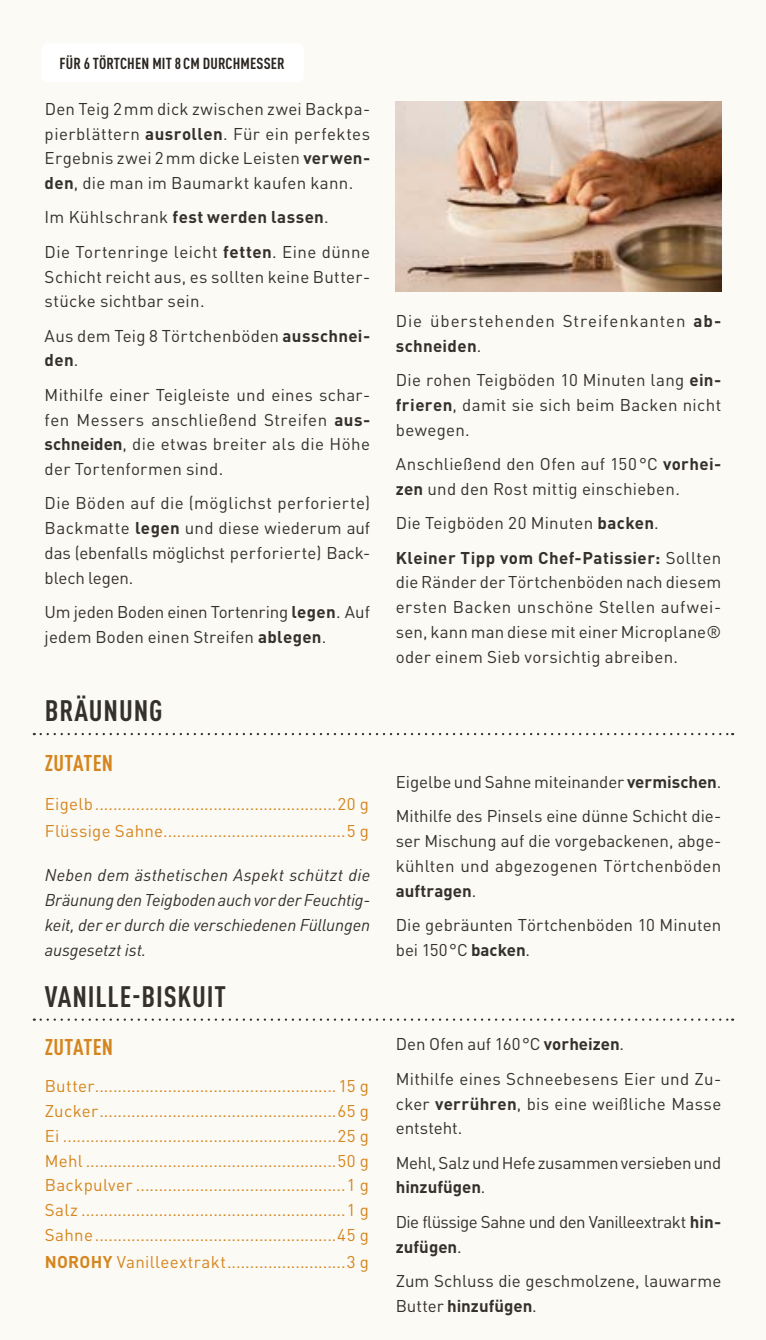
<style>
.page{position:relative;width:766px;height:1340px;background:#fff}
.page>*{position:absolute;margin:0;border:0;box-sizing:border-box;transform-origin:0 0}
.t1{font:700 condensed 29.25px "DINOT";letter-spacing:.03em;color:#33302e}
.t2{font:700 condensed 22.5px "DINOT";letter-spacing:.015em;color:#d5851d}
.t3{font:16.88px/24.8px "DINOT";letter-spacing:.015em;color:#33302e}
.t4{font:16.88px/24.8px "DINOT";letter-spacing:.02em;color:#d5851d}
.t5{font:italic 16.88px/24.8px "DINOT";letter-spacing:-.005em;color:#33302e;text-align:justify}
.t6{font:16.88px/34.4px "DINOT";letter-spacing:-.005em;color:#33302e}
.t7{font:700 16.88px/34.4px "DINOT";letter-spacing:.025em;color:#33302e}
.t8{font:16.88px/24.8px "DINOT";letter-spacing:-.035em;color:#33302e}
.t9{font:16.88px/24.8px "DINOT";letter-spacing:-.02em;color:#33302e}
.t10{font:16.88px/24.8px "DINOT";letter-spacing:.055em;color:#33302e}
.t11{font:700 condensed 15.75px "DINOT";letter-spacing:.01em;color:#2a2520}
.s1{font-weight:700}
.s2{font-weight:400}
</style>
<div class="page">
<div style="left:0;top:0;width:765px;height:1339px;background:#fcfaf5"></div>
<svg style="left:41px;top:1018px;width:692px;height:2px"></svg>
<svg style="left:41px;top:733px;width:692px;height:2px"></svg>
<div style="left:41px;top:43px;width:263px;height:39px;background:#fff;border-radius:6px"></div>
<img style="left:395px;top:102px;width:326px;height:190px">
<p class="t11" style="left:59px;top:54px;width:227px">FÜR 6 TÖRTCHEN MIT 8 CM DURCHMESSER</p>
<p class="t3" style="left:45px;top:96px;width:327px;text-align:justify">Den Teig 2mm dick zwischen zwei Backpa&shy;pierblättern <span class="s1">ausrollen</span>. Für ein perfektes Ergebnis zwei 2mm dicke Leisten <span class="s1">verwen&shy;den</span>, die man im Baumarkt kaufen kann.</p>
<p class="t3" style="left:45px;top:199px;width:327px;line-height:34.4px">Im Kühlschrank <span class="s1">fest werden lassen</span>.<br>Die Tortenringe leicht <span class="s1">fetten</span>. Eine dünne</p>
<p class="t3" style="left:45px;top:263px;width:327px">Schicht reicht aus, es sollten keine Butter&shy;stücke sichtbar sein.</p>
<p class="t3" style="left:45px;top:322px;width:327px">Aus dem Teig 8 Törtchenböden <span class="s1">ausschnei&shy;den</span>.</p>
<p class="t3" style="left:45px;top:381px;width:327px;text-align:justify">Mithilfe einer Teigleiste und eines schar&shy;fen Messers anschließend Streifen <span class="s1">aus&shy;schneiden</span>, die etwas breiter als die Höhe der Tortenformen sind.</p>
<p class="t3" style="left:45px;top:490px;width:327px;text-align:justify">Die Böden auf die (möglichst perforierte)<br>Backmatte <span class="s1">legen</span> und diese wiederum auf das (ebenfalls möglichst perforierte) Back&shy;blech legen.</p>
<p class="t3" style="left:45px;top:599px;width:327px">Um jeden Boden einen Tortenring <span class="s1">legen</span>. Auf jedem Boden einen Streifen <span class="s1">ablegen</span>.</p>
<h1 class="t1" style="left:45px;top:693px;width:119px">BRÄUNUNG</h1>
<h2 class="t2" style="left:45px;top:749px;width:70px">ZUTATEN</h2>
<p class="t4" style="left:45px;top:790px;width:325px;line-height:27px">Eigelb.....................................................20 g<br>Flüssige Sahne........................................5 g</p>
<p class="t5" style="left:45px;top:862px;width:327px">Neben dem ästhetischen Aspekt schützt die Bräunung den Teigboden auch vor der Feuchtig&shy;keit, der er durch die verschiedenen Füllungen ausgesetzt ist.</p>
<h1 class="t1" style="left:45px;top:978px;width:183px">VANILLE-BISKUIT</h1>
<h2 class="t2" style="left:45px;top:1033px;width:70px">ZUTATEN</h2>
<p class="t4" style="left:45px;top:1073px;width:326px;text-align:justify">Butter.....................................................15 g Zucker....................................................65 g Ei ............................................................25 g Mehl .......................................................50 g Backpulver ..............................................1 g Salz ..........................................................1 g Sahne.....................................................45 g</p>
<p class="t4" style="left:45px;top:1248px;width:325px"><span class="s1">NOROHY</span> Vanilleextrakt..........................3 g</p>
<p class="t10" style="left:395px;top:308px;width:327px">Die überstehenden Streifenkanten <span class="s1">ab&shy;schneiden</span>.</p>
<p class="t3" style="left:395px;top:367px;width:327px;text-align:justify">Die rohen Teigböden 10 Minuten lang <span class="s1">ein&shy;frieren</span>, damit sie sich beim Backen nicht bewegen.</p>
<p class="t3" style="left:395px;top:451px;width:327px">Anschließend den Ofen auf 150°C <span class="s1">vorhei&shy;zen</span> und den Rost mittig einschieben.</p>
<p class="t7" style="left:395px;top:505px;width:327px"><span class="s2">Die Teigböden 20 Minuten</span> backen<span class="s2">.<br></span>Kleiner Tipp vom Chef-Patissier: <span class="s2">Sollten</span></p>
<p class="t3" style="left:395px;top:569px;width:327px;text-align:justify">die Ränder der Törtchenböden nach diesem ersten Backen unschöne Stellen aufwei&shy;sen, kann man diese mit einer Microplane® oder einem Sieb vorsichtig abreiben.</p>
<p class="t6" style="left:395px;top:764px;width:327px">Eigelbe und Sahne miteinander <span class="s1">vermischen</span>.<br>Mithilfe des Pinsels eine dünne Schicht die-</p>
<p class="t3" style="left:395px;top:827px;width:327px;text-align:justify">ser Mischung auf die vorgebackenen, abge&shy;kühlten und abgezogenen Törtchenböden <span class="s1">auftragen</span>.</p>
<p class="t3" style="left:395px;top:911px;width:327px">Die gebräunten Törtchenböden 10 Minuten bei 150°C <span class="s1">backen</span>.</p>
<p class="t3" style="left:395px;top:1026px;width:327px;line-height:34.4px">Den Ofen auf 160°C <span class="s1">vorheizen</span>.<br>Mithilfe eines Schneebesens Eier und Zu-</p>
<p class="t3" style="left:395px;top:1090px;width:327px">cker <span class="s1">verrühren</span>, bis eine weißliche Masse entsteht.</p>
<p class="t9" style="left:395px;top:1149px;width:327px">Mehl, Salz und Hefe zusammen versieben und <span class="s1">hinzufügen</span>.</p>
<p class="t8" style="left:395px;top:1208px;width:327px">Die flüssige Sahne und den Vanilleextrakt <span class="s1">hin&shy;zufügen</span>.</p>
<p class="t3" style="left:395px;top:1267px;width:327px">Zum Schluss die geschmolzene, lauwarme<br>Butter <span class="s1">hinzufügen</span>.</p>
</div>
